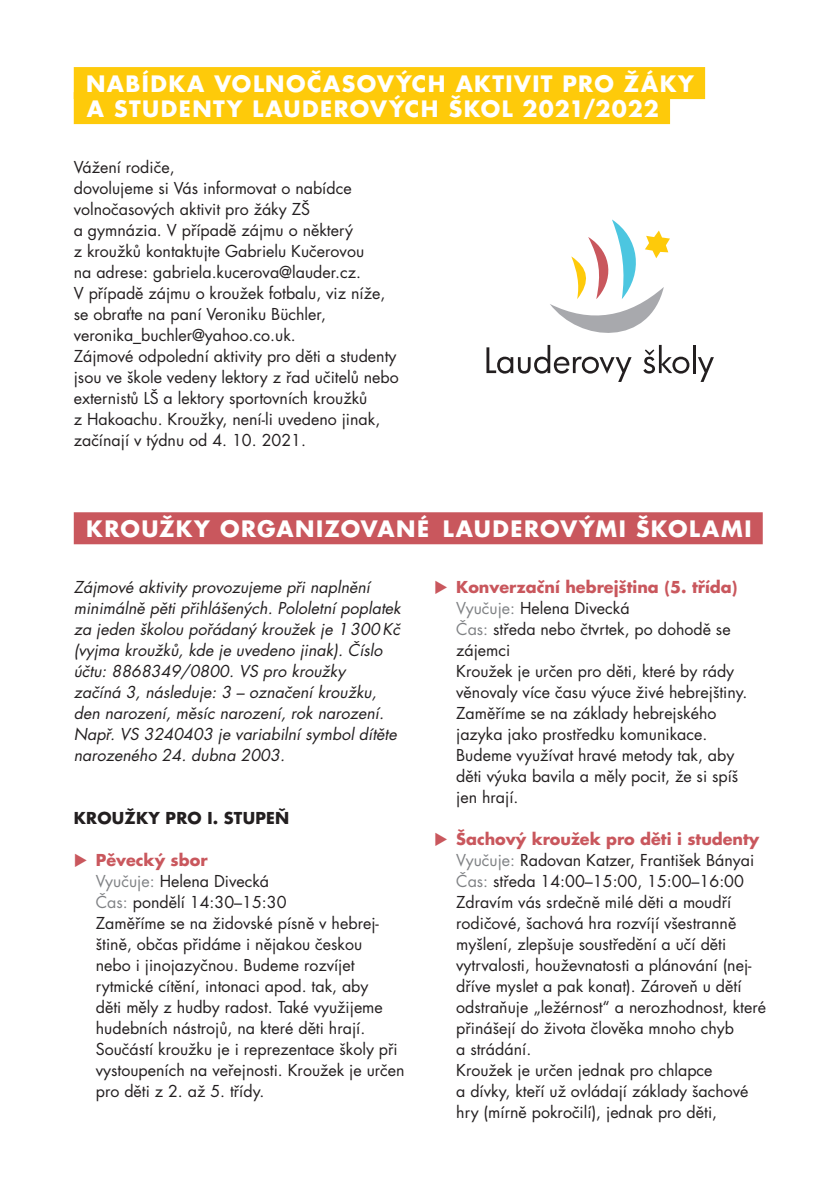
<style>
.page{position:relative;width:840px;height:1191px;background:#fff}
.page>*{position:absolute;margin:0;border:0;box-sizing:border-box;transform-origin:0 0}
.t1{font:700 22px/25px "Futura CE";letter-spacing:.065em;color:#fff}
.t2{font:16px/21px "Futura CE Book";color:#231f20}
.t3{font:italic 16px/21px "Futura CE Book";color:#231f20}
.t4{font:700 16px "Futura CE";color:#c9575d}
.t5{font:700 16px "Futura CE";letter-spacing:.015em;color:#231f20}
.s1{color:#808285}
</style>
<div class="page">
<div style="left:74px;top:67px;width:630px;height:32px;background:#feca0a"></div>
<div style="left:74px;top:92px;width:595px;height:32px;background:#feca0a"></div>
<hr style="left:692px;top:345px;width:3px;height:28px;background:#231f20">
<svg style="left:698px;top:357px;width:15px;height:25px"></svg>
<svg style="left:486px;top:219px;width:203px;height:163px"></svg>
<div style="left:74px;top:512px;width:688px;height:32px;background:#c9575d"></div>
<h1 class="t1" style="left:86px;top:71px;width:609px">NABÍDKA VOLN OČASOVÝCH AKTIVIT PRO ŽÁKY<br>A STUDENTY LAUDEROVÝCH ŠKOL 2021/2022</h1>
<p class="t2" style="left:74px;top:157px;width:326px">Vážení rodiče,<br>dovolujeme si Vás informovat o nabídce volnočasových aktivit pro žáky ZŠ<br>a gymnázia. V případě zájmu o některý<br>z kroužků kontaktujte Gabrielu Kučerovou<br>na adrese: gabriela.kucerova@lauder.cz.<br>V případě zájmu o kroužek fotbalu, viz níže, se obraťte na paní Veroniku Büchler, veronika_buchler@yahoo.co.uk.<br>Zájmové odpolední aktivity pro děti a studenty jsou ve škole vedeny lektory z řad učitelů nebo externistů LŠ a lektory sportovních kroužků<br>z Hakoachu. Kroužky, není-li uvedeno jinak, začínají v týdnu od 4. 10. 2021.</p>
<h1 class="t1" style="left:86px;top:516px;width:666px">KROUŽKY ORGAN IZOVAN É LAUDEROVÝMI ŠKOLAMI</h1>
<p class="t3" style="left:74px;top:577px;width:328px">Zájmové aktivity provozujeme při naplnění minimálně pěti přihlášených. Pololetní poplatek za jeden školou pořádaný kroužek je 1 300 Kč (vyjma kroužků, kde je uvedeno jinak). Číslo účtu: 8868349/0800. VS pro kroužky<br>začíná 3, následuje: 3 – označení kroužku, den narození, měsíc narození, rok narození.<br>Např. VS 3240403 je variabilní symbol dítěte narozeného 24. dubna 2003.</p>
<p class="t5" style="left:74px;top:807px;width:217px">KROUŽKY PRO I. STUPEŇ</p>
<p class="t4" style="left:74px;top:849px;width:135px">◆ PĚVECKÝ SBOR</p>
<p class="t2" style="left:96px;top:871px;width:310px"><span class="s1">Vyučuje:</span> Helena Divecká<br><span class="s1">Čas:</span> pondělí 14:30–15:30<br>Zaměříme se na židovské písně v hebrej&shy;štině, občas přidáme i nějakou českou<br>nebo i jinojazyčnou. Budeme rozvíjet rytmické cítění, intonaci apod. tak, aby<br>děti měly z hudby radost. Také využijeme hudebních nástrojů, na které děti hrají.<br>Součástí kroužku je i reprezentace školy při vystoupeních na veřejnosti. Kroužek je určen pro děti z 2. až 5. třídy.</p>
<p class="t4" style="left:434px;top:576px;width:304px">◆ KONVERZAČNÍ HEBREJŠTINA (5. TŘÍDA)</p>
<p class="t2" style="left:456px;top:598px;width:292px"><span class="s1">Vyučuje:</span> Helena Divecká<br><span class="s1">Čas:</span> středa nebo čtvrtek, po dohodě se zájemci<br>Kroužek je určen pro děti, které by rády věnovaly více času výuce živé hebrejštiny.<br>Zaměříme se na základy hebrejského jazyka jako prostředku komunikace.<br>Budeme využívat hravé metody tak, aby děti výuka bavila a měly pocit, že si spíš jen hrají.</p>
<p class="t4" style="left:434px;top:828px;width:327px">◆ ŠACHOVÝ KROUŽEK PRO DĚTI I STUDENTY</p>
<p class="t2" style="left:456px;top:849px;width:311px"><span class="s1">Vyučuje:</span> Radovan Katzer, František Bányai <span class="s1">Čas:</span> středa 14:00–15:00, 15:00–16:00<br>Zdravím vás srdečně milé děti a moudří rodičové, šachová hra rozvíjí všestranně myšlení, zlepšuje soustředění a učí děti vytrvalosti, houževnatosti a plánování (nej&shy;dříve myslet a pak konat). Zároveň u dětí odstraňuje „ležérnost“ a nerozhodnost, které přinášejí do života člověka mnoho chyb<br>a strádání.<br>Kroužek je určen jednak pro chlapce<br>a dívky, kteří už ovládají základy šachové hry (mírně pokročilí), jednak pro děti,</p>
</div>
